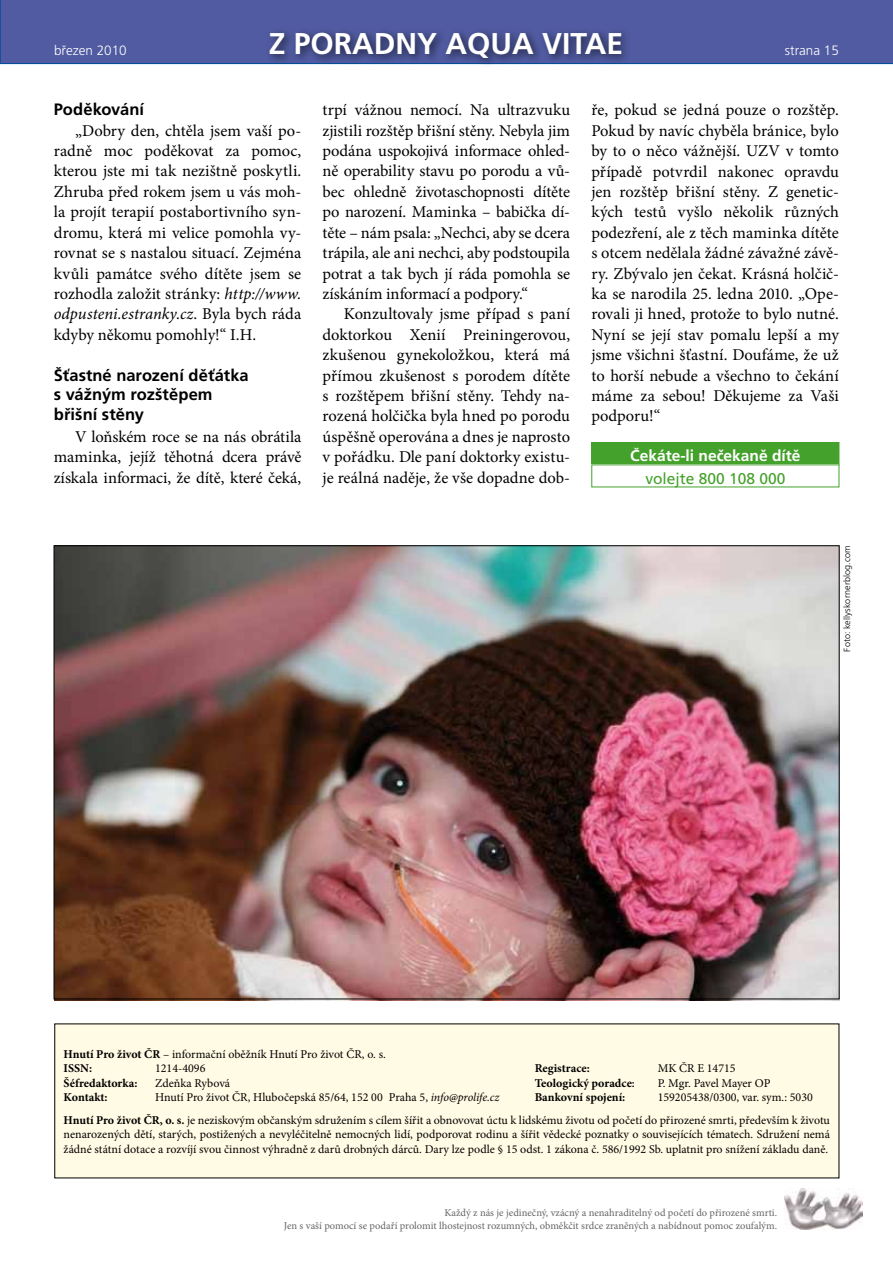
<style>
.page{position:relative;width:893px;height:1263px;background:#fff}
.page>*{position:absolute;margin:0;border:0;box-sizing:border-box;transform-origin:0 0}
.t1{font:700 30px "Frutiger CE";color:#fff}
.t2{font:16.5px/20.4px "Minion Pro";color:#000;text-align:justify}
.t3{font:700 16.5px/19.8px "Frutiger CE";letter-spacing:.005em;color:#000}
.t4{font:700 15.6px "Frutiger CE";color:#fff}
.t5{font:15.6px "Frutiger CE";color:#44a12b}
.t6{font:300 13.5px "Frutiger CE";color:#fff}
.t7{font:12px/14.4px "Minion Pro";color:#000}
.t8{font:700 12px "Minion Pro";color:#000}
.t9{font:10.5px/12.6px "Minion Pro";color:#646567;text-align:right}
.t10{font:300 9px "Frutiger CE";letter-spacing:.02em;color:#000}
.s1{font-style:italic}
.s2{font-weight:700}
.s3{font-weight:600}
</style>
<div class="page">
<div style="left:592px;top:442px;width:247px;height:23px;background:#44a12b"></div>
<div style="left:591px;top:442px;width:248px;height:23px;border:1px solid #44a12b"></div>
<img style="left:54px;top:547px;width:785px;height:453px">
<div style="left:55px;top:1024px;width:784px;height:154px;background:#fffbe4"></div>
<div style="left:0;top:0;width:893px;height:64px;background:#515ba1"></div>
<img style="left:784px;top:1188px;width:79px;height:41px">
<div style="left:265px;top:27px;width:366px;height:42px;background:#000;opacity:.6"></div>
<p class="t6" style="left:54px;top:43px;width:74px">březen 2010</p>
<h1 class="t1" style="left:269px;top:26px;width:356px">Zporadny Aqua vitae</h1>
<p class="t6" style="left:785px;top:43px;width:56px">strana 15</p>
<p class="t3" style="left:54px;top:100px;width:92px">Poděkování</p>
<p class="t2" style="left:54px;top:120px;width:249px;text-indent:21px">„Dobry den, chtěla jsem vaší po&shy;radně moc poděkovat za pomoc, kterou jste mi tak nezištně poskytli.<br>Zhruba před rokem jsem u vás moh&shy;la projít terapií postabortivního syn&shy;dromu, která mi velice pomohla vy&shy;rovnat se s nastalou situací. Zejména kvůli památce svého dítěte jsem se rozhodla založit stránky: <span class="s1">http://www. odpusteni.estranky.cz</span>. Byla bych ráda kdyby někomu pomohly!“ I.H.</p>
<p class="t3" style="left:54px;top:365px;width:196px">Šťastné narození děťátka s vážným rozštěpem břišní stěny</p>
<p class="t2" style="left:54px;top:426px;width:249px;text-indent:21px">V loňském roce se na nás obrátila maminka, jejíž těhotná dcera právě získala informaci, že dítě, které čeká,</p>
<p class="t2" style="left:323px;top:100px;width:249px">trpí vážnou nemocí. Na ultrazvuku zjistili rozštěp břišní stěny. Nebyla jim podána uspokojivá informace ohled&shy;ně operability stavu po porodu a vů&shy;bec ohledně životaschopnosti dítěte po narození. Maminka – babička dí&shy;těte – nám psala: „Nechci, aby se dcera trápila, ale ani nechci, aby podstoupila potrat a tak bych jí ráda pomohla se získáním informací a podpory.“</p>
<p class="t2" style="left:323px;top:304px;width:249px;text-indent:21px">Konzultovaly jsme případ s paní doktorkou Xenií Preiningerovou, zkušenou gynekoložkou, která má přímou zkušenost s porodem dítěte s rozštěpem břišní stěny. Tehdy na&shy;rozená holčička byla hned po porodu úspěšně operována a dnes je naprosto v pořádku. Dle paní doktorky existu&shy;je reálná naděje, že vše dopadne dob-</p>
<p class="t2" style="left:591px;top:100px;width:249px">ře, pokud se jedná pouze o rozštěp.<br>Pokud by navíc chyběla bránice, bylo by to o něco vážnější. UZV v tomto případě potvrdil nakonec opravdu jen rozštěp břišní stěny. Z genetic&shy;kých testů vyšlo několik různých podezření, ale z těch maminka dítěte s otcem nedělala žádné závažné závě&shy;ry. Zbývalo jen čekat. Krásná holčič&shy;ka se narodila 25. ledna 2010. „Ope&shy;rovali ji hned, protože to bylo nutné.<br>Nyní se její stav pomalu lepší a my jsme všichni šťastní. Doufáme, že už to horší nebude a všechno to čekání máme za sebou! Děkujeme za Vaši podporu!“</p>
<p class="t4" style="left:630px;top:447px;width:172px">Čekáte-li nečekaně dítě</p>
<p class="t5" style="left:645px;top:469px;width:142px">volejte 800 108 000</p>
<p class="t10" style="left:842px;top:652px;width:108px;rotate:-90deg">Foto: kellyskornerblog.com</p>
<p class="t7" style="left:64px;top:1047px;width:324px"><span class="s2">Hnutí Pro život ČR</span> – informační oběžník Hnutí Pro život ČR, o. s.<br><span class="s2">ISSN:</span></p>
<p class="t7" style="left:155px;top:1061px;width:52px">1214-4096</p>
<p class="t8" style="left:535px;top:1060px;width:57px">Registrace:</p>
<p class="t7" style="left:658px;top:1061px;width:79px">MK ČR E 14715</p>
<p class="t8" style="left:64px;top:1074px;width:75px">Šéfredaktorka:</p>
<p class="t7" style="left:155px;top:1076px;width:77px">Zdeňka Rybová</p>
<p class="t8" style="left:535px;top:1074px;width:102px">Teologický poradce<span class="s3">:</span></p>
<p class="t7" style="left:658px;top:1076px;width:114px">P. Mgr. Pavel Mayer OP</p>
<p class="t8" style="left:64px;top:1089px;width:45px">Kontakt:</p>
<p class="t7" style="left:155px;top:1090px;width:346px">Hnutí Pro život ČR, Hlubočepská 85/64, 152 00 Praha 5, <span class="s1">info@prolife.cz</span></p>
<p class="t8" style="left:535px;top:1089px;width:92px">Bankovní spojení:</p>
<p class="t7" style="left:64px;top:1086px;width:768px;line-height:23px;text-indent:594px">159205438/0300, var. sym.: 5030<br><span class="s2">Hnutí Pro život ČR, o. s.</span> je neziskovým občanským sdružením s cílem šířit a obnovovat úctu k lidskému životu od početí do přirozené smrti, především k životu</p>
<p class="t7" style="left:64px;top:1127px;width:768px">nenarozených dětí, starých, postižených a nevyléčitelně nemocných lidí, podporovat rodinu a šířit vědecké poznatky o souvisejících tématech. Sdružení nemá žádné státní dotace a rozvíjí svou činnost výhradně z darů drobných dárců. Dary lze podle § 15 odst. 1 zákona č. 586/1992 Sb. uplatnit pro snížení základu daně.</p>
<p class="t9" style="left:284px;top:1207px;width:495px">Každý z nás je jedinečný, vzácný a nenahraditelný od početí do přirozené smrti.<br>Jen s vaší pomocí se podaří prolomit lhostejnost rozumných, obměkčit srdce zraněných a nabídnout pomoc zoufalým.</p>
</div>
